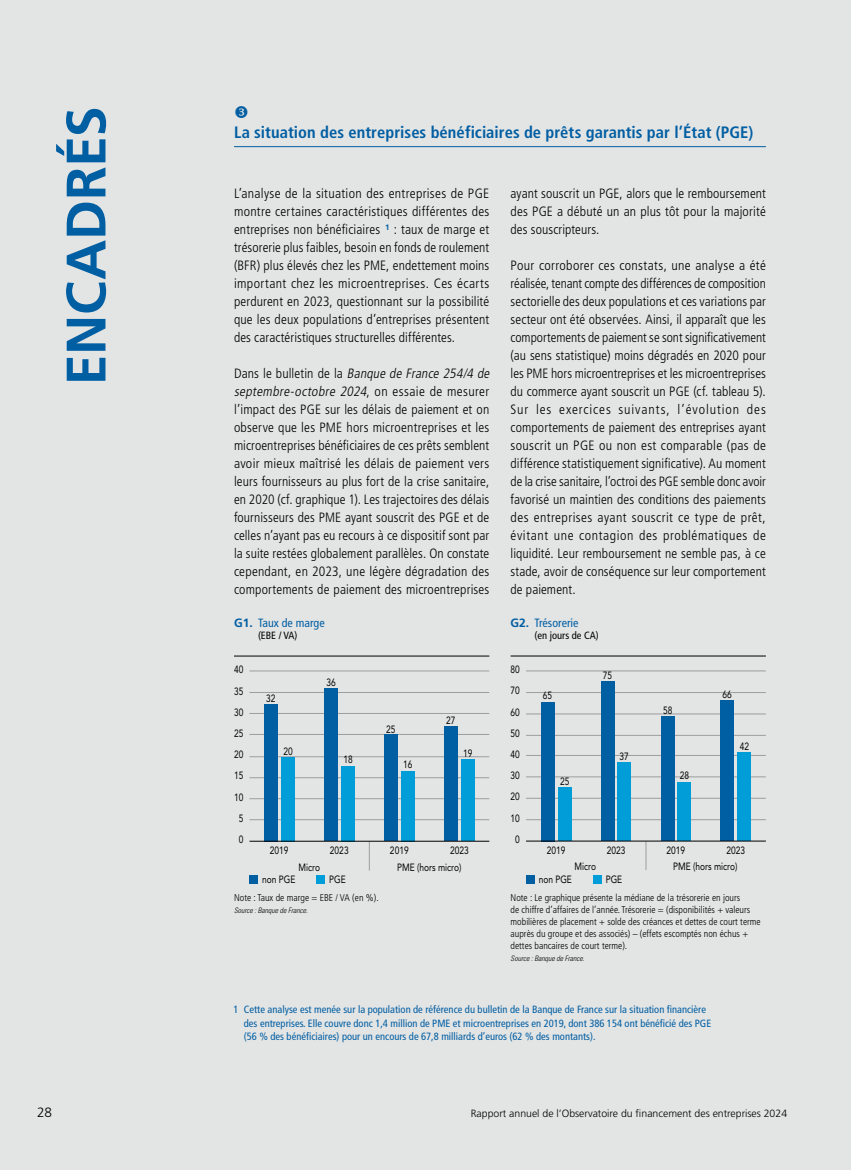
<style>
.page{position:relative;width:851px;height:1170px;background:#fff}
.page>*{position:absolute;margin:0;border:0;box-sizing:border-box;transform-origin:0 0}
.t1{font:700 55.5px "Frutiger LT Std";letter-spacing:-.005em;color:#005ea3}
.t2{font:700 condensed 16.5px "Frutiger LT Std";letter-spacing:.005em;color:#005ea3}
.t3{font:300 condensed 13.5px/18px "Frutiger LT Std";letter-spacing:.01em;color:#000;text-align:justify}
.t4{font:300 13.5px "Frutiger LT Std";color:#000}
.t5{font:condensed 12px "Frutiger LT Std";color:#005ea3}
.t6{font:condensed 10.5px/13.5px "Frutiger LT Std";color:#005ea3}
.t7{font:10.5px "Avenir LT Std";color:#000;scale:.8 1}
.t8{font:300 10.5px "Frutiger LT Std";color:#000}
.t9{font:condensed 10.5px "Frutiger LT Std";color:#000}
.t10{font:300 condensed 9.75px/12px "Frutiger LT Std";color:#000}
.t11{font:italic 300 condensed 7.5px "Univers LT Std";color:#000}
.s1{font-style:italic}
.s2{font-weight:700;font-stretch:normal}
</style>
<div class="page">
<div style="left:0;top:0;width:850px;height:1169px;background:#e3e4e4"></div>
<hr style="left:234px;top:146px;width:531px;height:1px;background:#005ea3">
<hr style="left:234px;top:655px;width:255px;height:1px;background:#000">
<hr style="left:249px;top:670px;width:240px;height:1px;background:#9c9e9f">
<hr style="left:249px;top:692px;width:240px;height:1px;background:#9c9e9f">
<hr style="left:249px;top:713px;width:240px;height:1px;background:#9c9e9f">
<hr style="left:249px;top:734px;width:240px;height:1px;background:#9c9e9f">
<hr style="left:249px;top:756px;width:240px;height:1px;background:#9c9e9f">
<hr style="left:249px;top:777px;width:240px;height:1px;background:#9c9e9f">
<hr style="left:249px;top:798px;width:240px;height:1px;background:#9c9e9f">
<hr style="left:249px;top:819px;width:240px;height:1px;background:#9c9e9f">
<div style="left:444px;top:726px;width:13px;height:115px;background:#005ea3"></div>
<div style="left:384px;top:734px;width:13px;height:107px;background:#005ea3"></div>
<div style="left:324px;top:688px;width:14px;height:153px;background:#005ea3"></div>
<div style="left:264px;top:704px;width:13px;height:137px;background:#005ea3"></div>
<div style="left:461px;top:759px;width:13px;height:82px;background:#009dd9"></div>
<div style="left:401px;top:771px;width:13px;height:70px;background:#009dd9"></div>
<div style="left:341px;top:765px;width:14px;height:76px;background:#009dd9"></div>
<div style="left:281px;top:756px;width:13px;height:85px;background:#009dd9"></div>
<svg style="left:369px;top:841px;width:1px;height:29px"></svg>
<div style="left:316px;top:875px;width:9px;height:9px;background:#009dd9"></div>
<div style="left:249px;top:875px;width:9px;height:9px;background:#005ea3"></div>
<hr style="left:249px;top:840px;width:240px;height:1px;background:#000">
<hr style="left:510px;top:655px;width:255px;height:1px;background:#000">
<hr style="left:526px;top:670px;width:239px;height:1px;background:#9c9e9f">
<hr style="left:526px;top:692px;width:239px;height:1px;background:#9c9e9f">
<hr style="left:526px;top:713px;width:239px;height:1px;background:#9c9e9f">
<hr style="left:526px;top:735px;width:239px;height:1px;background:#9c9e9f">
<hr style="left:526px;top:755px;width:239px;height:1px;background:#9c9e9f">
<hr style="left:526px;top:776px;width:239px;height:1px;background:#9c9e9f">
<hr style="left:526px;top:798px;width:239px;height:1px;background:#9c9e9f">
<hr style="left:526px;top:819px;width:239px;height:1px;background:#9c9e9f">
<div style="left:661px;top:716px;width:13px;height:125px;background:#005ea3"></div>
<div style="left:540px;top:701px;width:14px;height:140px;background:#005ea3"></div>
<div style="left:720px;top:700px;width:13px;height:141px;background:#005ea3"></div>
<div style="left:600px;top:681px;width:14px;height:160px;background:#005ea3"></div>
<div style="left:558px;top:787px;width:13px;height:54px;background:#009dd9"></div>
<div style="left:677px;top:782px;width:14px;height:59px;background:#009dd9"></div>
<div style="left:617px;top:762px;width:14px;height:79px;background:#009dd9"></div>
<div style="left:737px;top:752px;width:14px;height:89px;background:#009dd9"></div>
<svg style="left:645px;top:841px;width:1px;height:29px"></svg>
<div style="left:593px;top:875px;width:8px;height:8px;background:#009dd9"></div>
<div style="left:526px;top:875px;width:8px;height:8px;background:#005ea3"></div>
<hr style="left:526px;top:840px;width:239px;height:1px;background:#000">
<h1 class="t1" style="left:54px;top:385px;width:280px;rotate:-90deg">ENCADRÉS</h1>
<p class="t2" style="left:234px;top:122px;width:521px">La situation des entreprises bénéficiaires de prêts garantis par l’État (PGE)</p>
<p class="t3" style="left:234px;top:185px;width:257px">L’analyse de la situation des entreprises de PGE montre certaines caractéristiques différentes des entreprises non bénéficiaires <sup>1</sup> : taux de marge et trésorerie plus faibles, besoin en fonds de roulement (BFR) plus élevés chez les PME, endettement moins important chez les microentreprises. Ces écarts perdurent en 2023, questionnant sur la possibilité que les deux populations d’entreprises présentent des caractéristiques structurelles différentes.</p>
<p class="t3" style="left:234px;top:365px;width:259px;text-align:left">D a n s l e b u l l et i n d e l a <span class="s1">Banque de France 254/4 de septembre-octobre 2024</span>, o n e s s a i e d e m e s u r e r l’impact des PGE sur les délais de paiement et on observe que les PME hors microentreprises et les microentreprises bénéficiaires de ces prêts semblent avoir mieux maîtrisé les délais de paiement vers leurs fournisseurs au plus fort de la crise sanitaire, en 2020 (cf. graphique 1). Les trajectoires des délais fournisseurs des PME ayant souscrit des PGE et de celles n’ayant pas eu recours à ce dispositif sont par la suite restées globalement parallèles. On constate cependant, en 2023, une légère dégradation des comportements de paiement des microentreprises</p>
<p class="t3" style="left:510px;top:185px;width:257px">ayant souscrit un PGE, alors que le remboursement des PGE a débuté un an plus tôt pour la majorité des souscripteurs.</p>
<p class="t3" style="left:510px;top:257px;width:257px">Pour corroborer ces constats, une analyse a été réalisée, tenant compte des différences de composition sectorielle des deux populations et ces variations par secteur ont été observées. Ainsi, il apparaît que les comportements de paiement se sont significativement (au sens statistique) moins dégradés en 2020 pour les PME hors microentreprises et les microentreprises du commerce ayant souscrit un PGE (cf. tableau 5).<br>Sur les exercices suivants, l’évolution des comportements de paiement des entreprises ayant souscrit un PGE ou non est comparable (pas de différence statistiquement significative). Au moment de la crise sanitaire, l’octroi des PGE semble donc avoir favorisé un maintien des conditions des paiements des entreprises ayant souscrit ce type de prêt, évitant une contagion des problématiques de liquidité. Leur remboursement ne semble pas, à ce stade, avoir de conséquence sur leur comportement de paiement.</p>
<p class="t5" style="left:234px;top:615px;width:92px"><span class="s2">G1.</span> Taux de marge</p>
<p class="t9" style="left:258px;top:629px;width:41px">(EBE / VA)</p>
<p class="t5" style="left:510px;top:615px;width:69px"><span class="s2">G2.</span> Trésorerie</p>
<p class="t9" style="left:534px;top:629px;width:65px">(en jours de CA)</p>
<p class="t7" style="left:234px;top:663px;width:13px">40</p>
<p class="t7" style="left:234px;top:684px;width:13px">35</p>
<p class="t7" style="left:266px;top:691px;width:13px">32</p>
<p class="t7" style="left:326px;top:676px;width:13px">36</p>
<p class="t7" style="left:510px;top:663px;width:13px">80</p>
<p class="t7" style="left:510px;top:684px;width:13px">70</p>
<p class="t7" style="left:542px;top:689px;width:13px">65</p>
<p class="t7" style="left:603px;top:669px;width:13px">75</p>
<p class="t7" style="left:722px;top:687px;width:13px">66</p>
<p class="t7" style="left:234px;top:706px;width:13px">30</p>
<p class="t7" style="left:234px;top:727px;width:13px">25</p>
<p class="t7" style="left:386px;top:723px;width:13px">25</p>
<p class="t7" style="left:446px;top:714px;width:13px">27</p>
<p class="t7" style="left:510px;top:705px;width:13px">60</p>
<p class="t7" style="left:510px;top:727px;width:13px">50</p>
<p class="t7" style="left:663px;top:704px;width:13px">58</p>
<p class="t7" style="left:234px;top:748px;width:13px">20</p>
<p class="t7" style="left:283px;top:745px;width:13px">20</p>
<p class="t7" style="left:343px;top:753px;width:13px">18</p>
<p class="t7" style="left:403px;top:758px;width:13px">16</p>
<p class="t7" style="left:463px;top:747px;width:13px">19</p>
<p class="t7" style="left:510px;top:748px;width:13px">40</p>
<p class="t7" style="left:619px;top:749px;width:13px">37</p>
<p class="t7" style="left:739px;top:740px;width:13px">42</p>
<p class="t7" style="left:234px;top:769px;width:13px">15</p>
<p class="t7" style="left:510px;top:769px;width:13px">30</p>
<p class="t7" style="left:560px;top:774px;width:13px">25</p>
<p class="t7" style="left:679px;top:769px;width:13px">28</p>
<p class="t7" style="left:234px;top:790px;width:13px">10</p>
<p class="t7" style="left:510px;top:790px;width:13px">20</p>
<p class="t7" style="left:239px;top:812px;width:7px">5</p>
<p class="t7" style="left:510px;top:811px;width:13px">10</p>
<p class="t7" style="left:239px;top:833px;width:7px">0</p>
<p class="t7" style="left:515px;top:833px;width:7px">0</p>
<p class="t7" style="left:270px;top:844px;width:25px">2019</p>
<p class="t7" style="left:330px;top:844px;width:25px">2023</p>
<p class="t7" style="left:390px;top:844px;width:25px">2019</p>
<p class="t7" style="left:450px;top:844px;width:25px">2023</p>
<p class="t7" style="left:298px;top:860px;width:29px">Micro</p>
<p class="t7" style="left:397px;top:860px;width:82px">PME (hors micro)</p>
<p class="t7" style="left:262px;top:873px;width:43px">non PGE</p>
<p class="t7" style="left:329px;top:873px;width:22px">PGE</p>
<p class="t10" style="left:234px;top:892px;width:146px">Note : Taux de marge = EBE / VA (en %).</p>
<p class="t11" style="left:234px;top:906px;width:75px">Source : Banque de France.</p>
<p class="t7" style="left:546px;top:844px;width:25px">2019</p>
<p class="t7" style="left:606px;top:844px;width:25px">2023</p>
<p class="t7" style="left:666px;top:844px;width:25px">2019</p>
<p class="t7" style="left:726px;top:844px;width:25px">2023</p>
<p class="t7" style="left:574px;top:860px;width:29px">Micro</p>
<p class="t7" style="left:673px;top:860px;width:82px">PME (hors micro)</p>
<p class="t7" style="left:538px;top:872px;width:43px">non PGE</p>
<p class="t7" style="left:605px;top:872px;width:22px">PGE</p>
<p class="t10" style="left:510px;top:891px;width:251px">Note : Le graphique présente la médiane de la trésorerie en jours<br>de chiffre d’affaires de l’année. Trésorerie = (disponibilités + valeurs mobilières de placement + solde des créances et dettes de court terme auprès du groupe et des associés) – (effets escomptés non échus + dettes bancaires de court terme).</p>
<p class="t11" style="left:510px;top:953px;width:75px">Source : Banque de France.</p>
<p class="t6" style="left:244px;top:1002px;width:468px;text-indent:-10px">1 Cette analyse est menée sur la population de référence du bulletin de la Banque de France sur la situation financière des entreprises. Elle couvre donc 1,4 million de PME et microentreprises en 2019, dont 386 154 ont bénéficié des PGE (56 % des bénéficiaires) pour un encours de 67,8 milliards d’euros (62 % des montants).</p>
<p class="t4" style="left:37px;top:1104px;width:16px">28</p>
<p class="t8" style="left:470px;top:1106px;width:318px">Rapport annuel de l’Observatoire du financement des entreprises 2024</p>
</div>
